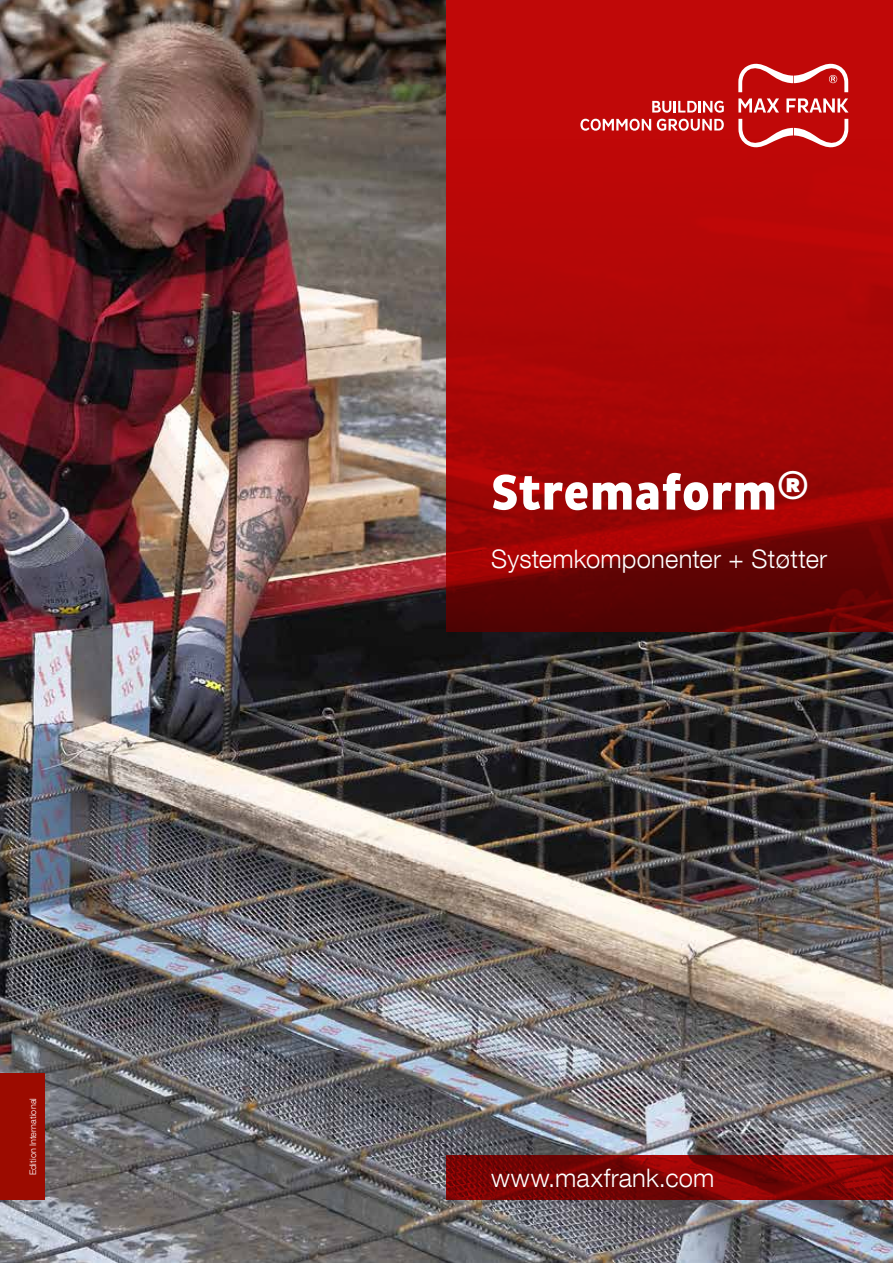
<style>
.page{position:relative;width:893px;height:1263px;background:#fff}
.page>*{position:absolute;margin:0;border:0;box-sizing:border-box;transform-origin:0 0}
.t1{font:800 51px/60px "Pluto Sans Cond";color:#fff}
.t2{font:300 25.5px "Helvetica Neue LT Com";letter-spacing:.01em;color:#fff}
.t3{font:300 9px "Helvetica Neue LT Com";letter-spacing:.015em;color:#fff}
</style>
<div class="page">
<img style="left:0;top:0;width:893px;height:1263px">
<svg style="left:446px;top:1155px;width:447px;height:45px;background:#7d0404"></svg>
<svg style="left:446px;top:0;width:447px;height:631px;background:#a50606"></svg>
<div style="left:0;top:1073px;width:45px;height:127px;background:#9c0b00"></div>
<svg style="left:738px;top:119px;width:110px;height:28px"></svg>
<svg style="left:738px;top:64px;width:110px;height:28px"></svg>
<svg style="left:738px;top:98px;width:41px;height:15px"></svg>
<svg style="left:786px;top:98px;width:62px;height:15px"></svg>
<svg style="left:652px;top:101px;width:72px;height:12px"></svg>
<svg style="left:580px;top:119px;width:71px;height:12px"></svg>
<svg style="left:657px;top:119px;width:67px;height:12px"></svg>
<p class="t3" style="left:27px;top:1175px;width:79px;rotate:-90deg">Edition International</p>
<h1 class="t1" style="left:491px;top:464px;width:319px">Stremaform<sup>®</sup></h1>
<p class="t2" style="left:491px;top:544px;width:338px">Systemkomponenter + Støtter</p>
<h1 class="t1" style="left:491px;top:463px;width:335px">+ Systemkom&shy;ponenten</h1>
<p class="t2" style="left:491px;top:1162px;width:225px">www.maxfrank.com</p>
</div>
